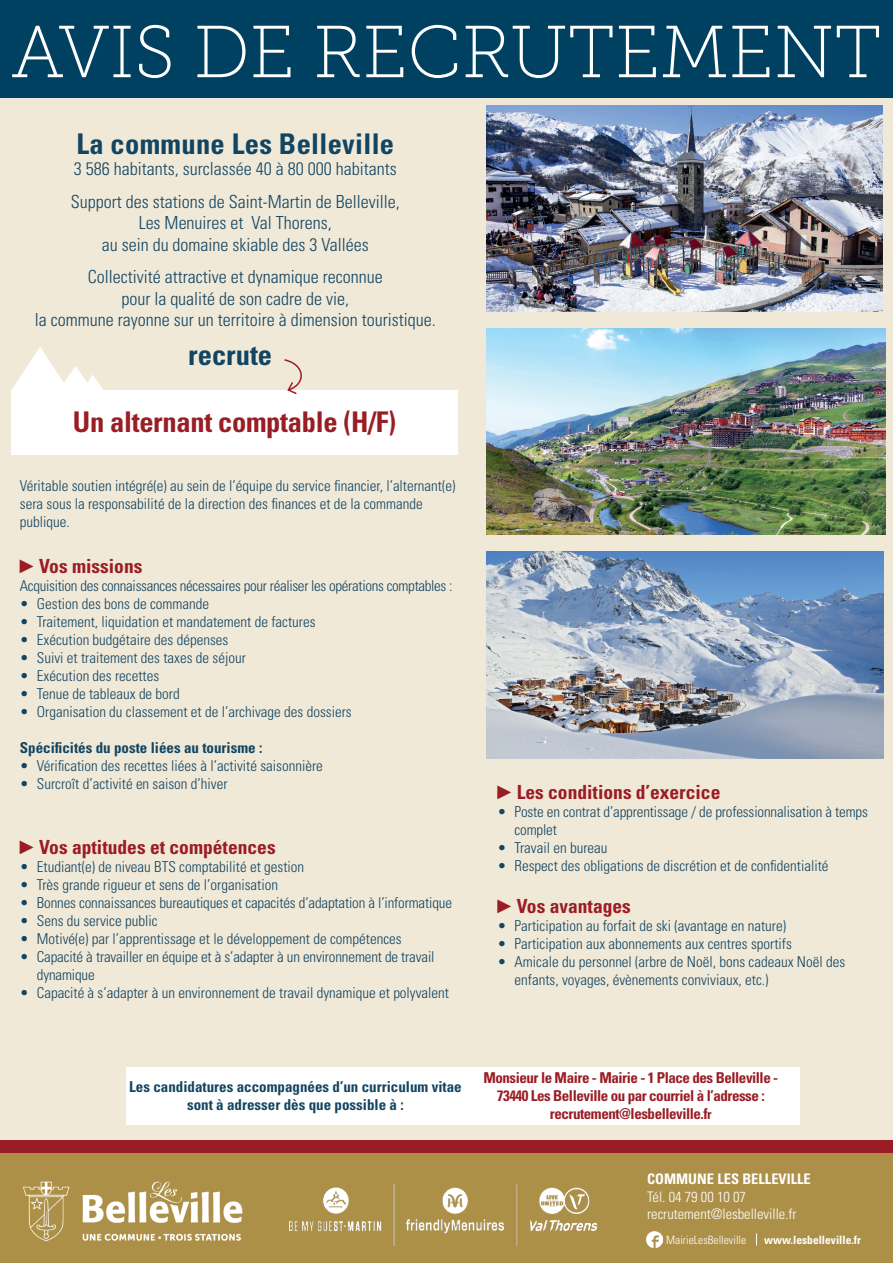
<style>
.page{position:relative;width:893px;height:1263px;background:#fff}
.page>*{position:absolute;margin:0;border:0;box-sizing:border-box;transform-origin:0 0}
.t1{font:73.5px "Museo Slab 100";color:#fff}
.t2{font:700 condensed 28.5px "Univers LT Std";letter-spacing:.01em;color:#124562}
.t3{font:700 condensed 28.5px "Univers LT Std";letter-spacing:-.01em;color:#9a1d25}
.t4{font:700 condensed 19.5px "Univers LT Std";color:#9a1d25}
.t5{font:300 condensed 18px/21.6px "Univers LT Std";color:#124562;text-align:center}
.t6{font:300 condensed 15px/18px "Univers LT Std";color:#124562}
.t7{font:700 condensed 15px/18px "Univers LT Std";letter-spacing:-.03em;color:#9a1d25;text-align:center}
.t8{font:700 condensed 15px/18px "Univers LT Std";color:#124562;text-align:center}
.t9{font:300 condensed 15px "Univers LT Std";letter-spacing:-.02em;color:#124562}
.t10{font:300 condensed 14.55px/17.4px "Univers LT Std";color:#fff}
.t11{font:700 condensed 14.55px "Univers LT Std";color:#fff}
.t12{font:700 condensed 11.55px "Univers LT Std";color:#fff}
.t13{font:300 condensed 11.55px "Univers LT Std";color:#fff}
.s1{font-family:"Arial Narrow";font-weight:400;font-stretch:normal}
.s2{font-size:13.5px}
</style>
<div class="page">
<div style="left:0;top:96px;width:893px;height:1044px;background:#f1e9d8"></div>
<div style="left:0;top:0;width:893px;height:98px;background:#004161"></div>
<div style="left:0;top:1140px;width:893px;height:13px;background:#9a1d25"></div>
<div style="left:0;top:1153px;width:893px;height:110px;background:#ad9048"></div>
<img style="left:486px;top:105px;width:396px;height:206px">
<img style="left:486px;top:328px;width:399px;height:207px">
<img style="left:486px;top:552px;width:398px;height:206px">
<div style="left:11px;top:390px;width:447px;height:64px;background:#fff"></div>
<svg style="left:284px;top:359px;width:18px;height:35px"></svg>
<svg style="left:12px;top:347px;width:91px;height:43px"></svg>
<img style="left:23px;top:1181px;width:220px;height:61px">
<img style="left:289px;top:1184px;width:309px;height:62px">
<svg style="left:756px;top:1233px;width:1px;height:12px"></svg>
<img style="left:647px;top:1231px;width:16px;height:16px">
<div style="left:127px;top:1067px;width:337px;height:57px;background:#fff"></div>
<div style="left:462px;top:1067px;width:337px;height:57px;background:#fff"></div>
<h1 class="t1" style="left:11px;top:12px;width:872px">AVIS DE RECRUTEMENT</h1>
<h2 class="t2" style="left:76px;top:126px;width:319px">La commune Les Belleville</h2>
<p class="t5" style="left:71px;top:153px;width:330px;line-height:32.4px;text-align:left">3 586 habitants, surclassée 40 à 80 000 habitants<br>Support des stations de Saint-Martin de Belleville,</p>
<p class="t5" style="left:102px;top:212px;width:269px">Les Menuires et Val Thorens,<br>au sein du domaine skiable des 3 Vallées</p>
<p class="t5" style="left:35px;top:266px;width:402px">Collectivité attractive et dynamique reconnue<br>pour la qualité de son cadre de vie,<br>la commune rayonne sur un territoire à dimension touristique.</p>
<h2 class="t2" style="left:188px;top:337px;width:85px">recrute</h2>
<h2 class="t3" style="left:73px;top:405px;width:325px">Un alternant comptable (H/F)</h2>
<p class="t6" style="left:20px;top:476px;width:437px">Véritable soutien intégré(e) au sein de l’équipe du service financier, l’alternant(e) sera sous la responsabilité de la direction des finances et de la commande publique.</p>
<h3 class="t4" style="left:20px;top:554px;width:124px"><span class="s1">►</span>Vos missions</h3>
<p class="t9" style="left:20px;top:577px;width:434px">Acquisition des connaissances nécessaires pour réaliser les opérations comptables :</p>
<p class="t6" style="left:20px;top:595px;width:191px">• Gestion des bons de commande</p>
<p class="t6" style="left:20px;top:613px;width:297px">• Traitement, liquidation et mandatement de factures</p>
<p class="t6" style="left:20px;top:631px;width:210px">• Exécution budgétaire des dépenses</p>
<p class="t6" style="left:20px;top:649px;width:228px">• Suivi et traitement des taxes de séjour</p>
<p class="t6" style="left:20px;top:667px;width:141px">• Exécution des recettes</p>
<p class="t6" style="left:20px;top:685px;width:161px">• Tenue de tableaux de bord</p>
<p class="t6" style="left:20px;top:703px;width:333px">• Organisation du classement et de l’archivage des dossiers</p>
<p class="t8" style="left:20px;top:739px;width:244px">Spécificités du poste liées au tourisme :</p>
<p class="t6" style="left:20px;top:757px;width:304px">• Vérification des recettes liées à l’activité saisonnière</p>
<p class="t6" style="left:20px;top:775px;width:209px">• Surcroît d’activité en saison d’hiver</p>
<h3 class="t4" style="left:20px;top:835px;width:257px"><span class="s1">►</span>Vos aptitudes et compétences</h3>
<p class="t6" style="left:20px;top:858px;width:286px">• Etudiant(e) de niveau BTS comptabilité et gestion</p>
<p class="t6" style="left:20px;top:876px;width:260px">• Très grande rigueur et sens de l’organisation</p>
<p class="t6" style="left:20px;top:894px;width:434px">• Bonnes connaissances bureautiques et capacités d’adaptation à l’informatique</p>
<p class="t6" style="left:20px;top:912px;width:139px">• Sens du service public</p>
<p class="t6" style="left:20px;top:930px;width:383px">• Motivé(e) par l’apprentissage et le développement de compétences</p>
<p class="t6" style="left:37px;top:948px;width:399px;text-indent:-17px">• Capacité à travailler en équipe et à s’adapter à un environnement de travail dynamique</p>
<p class="t6" style="left:20px;top:984px;width:431px">• Capacité à s’adapter à un environnement de travail dynamique et polyvalent</p>
<h3 class="t4" style="left:497px;top:780px;width:224px"><span class="s1">►</span>Les conditions d’exercice</h3>
<p class="t6" style="left:514px;top:803px;width:355px;text-indent:-17px">• Poste en contrat d’apprentissage / de professionnalisation à temps complet</p>
<p class="t6" style="left:497px;top:839px;width:111px">• Travail en bureau</p>
<p class="t6" style="left:497px;top:857px;width:332px">• Respect des obligations de discrétion et de confidentialité</p>
<h3 class="t4" style="left:497px;top:894px;width:135px"><span class="s1">►</span>Vos avantages</h3>
<p class="t6" style="left:497px;top:916px;width:290px">• Participation au forfait de ski (avantage en nature)</p>
<p class="t6" style="left:497px;top:934px;width:296px">• Participation aux abonnements aux centres sportifs</p>
<p class="t6" style="left:514px;top:952px;width:332px;text-indent:-17px">• Amicale du personnel (arbre de Noël, bons cadeaux Noël des enfants, voyages, évènements conviviaux, etc.)</p>
<p class="t8" style="left:129px;top:1078px;width:334px">Les candidatures accompagnées d’un curriculum vitae sont à adresser dès que possible à :</p>
<p class="t7" style="left:483px;top:1069px;width:296px">Monsieur le Maire - Mairie - 1 Place des Belleville -<br>73440 Les Belleville ou par courriel à l’adresse : recrutement@lesbelleville.f<span class="s2">r</span></p>
<p class="t11" style="left:647px;top:1170px;width:165px">COMMUNE LES BELLEVILLE</p>
<p class="t10" style="left:647px;top:1188px;width:151px">Tél. 04 79 00 10 07 recrutement@lesbelleville.fr</p>
<p class="t13" style="left:666px;top:1232px;width:81px">MairieLesBelleville</p>
<p class="t12" style="left:764px;top:1232px;width:98px">www.lesbelleville.fr</p>
</div>
